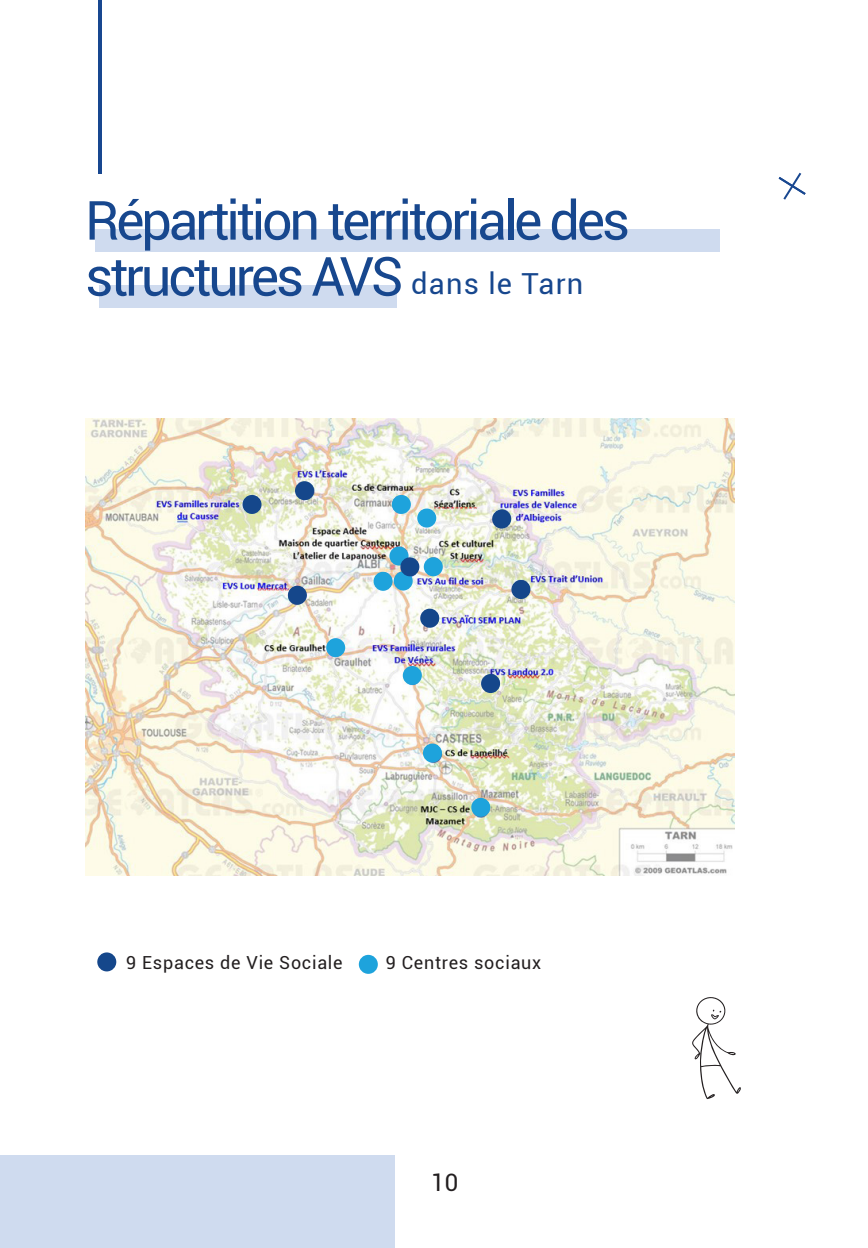
<style>
.page{position:relative;width:868px;height:1248px;background:#fff}
.page>*{position:absolute;margin:0;border:0;box-sizing:border-box;transform-origin:0 0}
.Title_60_pt{font:54px/56px "Roboto";letter-spacing:-.06em;color:#17478e}
.Body_10_pt___Pink_Dr{font:29px "Roboto";letter-spacing:.04em;color:#17478e}
.t1{font:24px "Roboto";color:#231f20}
.t2{font:18px "Roboto";letter-spacing:.04em;color:#231f20}
</style>
<div class="page">
<div style="left:0;top:1155px;width:394px;height:92px;background:#cfdbef"></div>
<div style="left:99px;top:285px;width:298px;height:22px;background:#cfdbef"></div>
<div style="left:95px;top:229px;width:624px;height:23px;background:#cfdbef"></div>
<hr style="left:99px;top:0;width:3px;height:174px;background:#184790">
<svg style="left:778px;top:172px;width:28px;height:28px"></svg>
<img style="left:85px;top:418px;width:649px;height:457px">
<div style="left:373px;top:571px;width:19px;height:19px;background:#1ea3dc;border-radius:50%"></div>
<div style="left:393px;top:571px;width:19px;height:19px;background:#1ea3dc;border-radius:50%"></div>
<div style="left:389px;top:546px;width:19px;height:19px;background:#1ea3dc;border-radius:50%"></div>
<div style="left:423px;top:557px;width:19px;height:19px;background:#1ea3dc;border-radius:50%"></div>
<div style="left:392px;top:495px;width:19px;height:19px;background:#1ea3dc;border-radius:50%"></div>
<div style="left:417px;top:508px;width:19px;height:19px;background:#1ea3dc;border-radius:50%"></div>
<div style="left:326px;top:638px;width:19px;height:19px;background:#1ea3dc;border-radius:50%"></div>
<div style="left:403px;top:666px;width:19px;height:19px;background:#1ea3dc;border-radius:50%"></div>
<div style="left:423px;top:743px;width:19px;height:19px;background:#1ea3dc;border-radius:50%"></div>
<div style="left:471px;top:797px;width:19px;height:19px;background:#1ea3dc;border-radius:50%"></div>
<div style="left:400px;top:557px;width:19px;height:19px;background:#15478b;border-radius:50%"></div>
<div style="left:492px;top:509px;width:19px;height:19px;background:#15478b;border-radius:50%"></div>
<div style="left:511px;top:580px;width:19px;height:19px;background:#15478b;border-radius:50%"></div>
<div style="left:481px;top:674px;width:19px;height:19px;background:#15478b;border-radius:50%"></div>
<div style="left:295px;top:481px;width:19px;height:19px;background:#15478b;border-radius:50%"></div>
<div style="left:242px;top:495px;width:19px;height:19px;background:#15478b;border-radius:50%"></div>
<div style="left:420px;top:608px;width:19px;height:19px;background:#15478b;border-radius:50%"></div>
<div style="left:288px;top:585px;width:19px;height:19px;background:#15478b;border-radius:50%"></div>
<div style="left:97px;top:952px;width:19px;height:19px;background:#15478b;border-radius:50%"></div>
<div style="left:359px;top:954px;width:19px;height:19px;background:#1ea3dc;border-radius:50%"></div>
<svg style="left:692px;top:997px;width:48px;height:102px"></svg>
<p class="Title_60_pt" style="left:85px;top:190px;width:546px">Répartition territoriale des structures AVS</p>
<p class="Body_10_pt___Pink_Dr" style="left:411px;top:263px;width:174px">dans le Tarn</p>
<p class="t2" style="left:126px;top:950px;width:218px">9 Espaces de Vie Sociale</p>
<p class="t2" style="left:386px;top:950px;width:157px">9 Centres sociaux</p>
<p class="t1" style="left:431px;top:1165px;width:29px">10</p>
</div>
